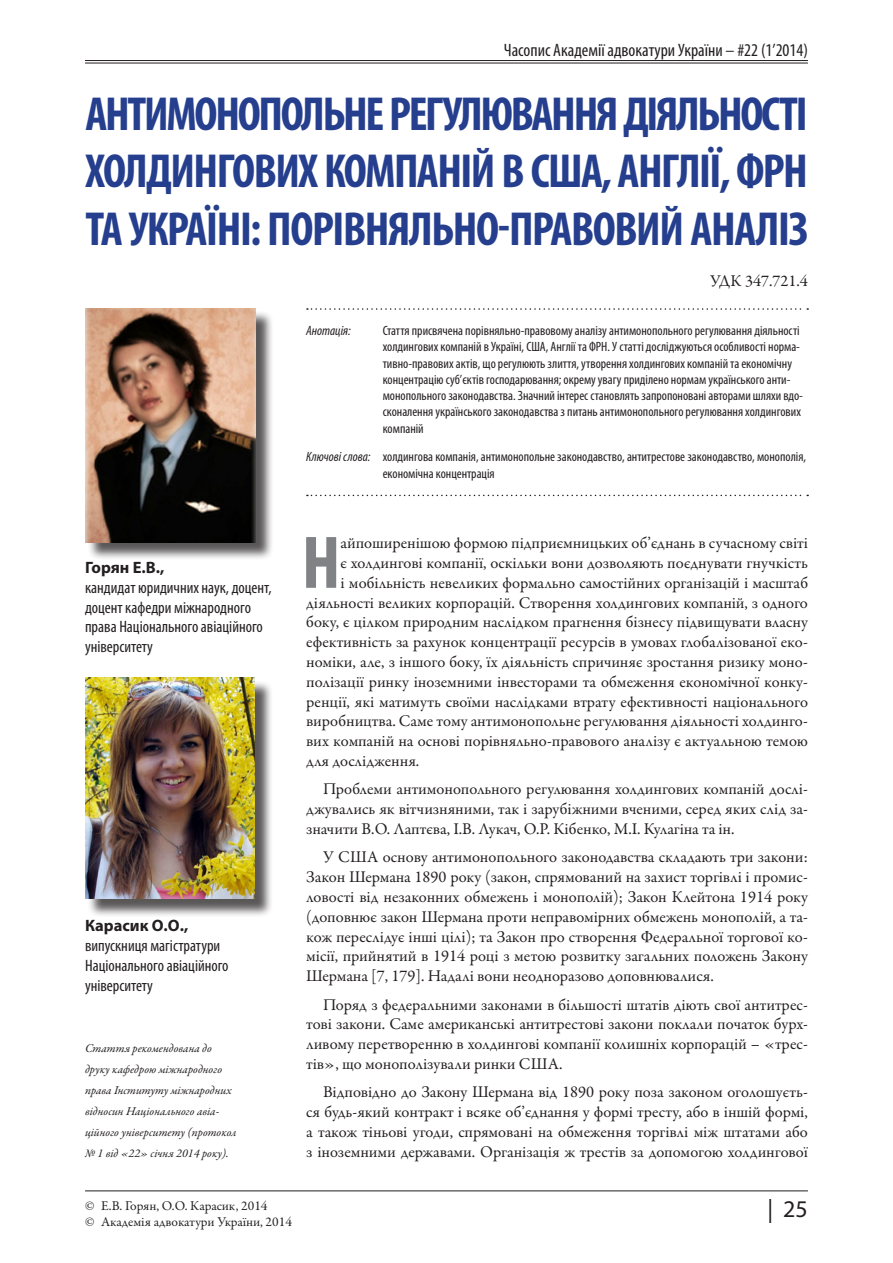
<style>
.page{position:relative;width:893px;height:1263px;background:#fff}
.page>*{position:absolute;margin:0;border:0;box-sizing:border-box;transform-origin:0 0}
.Basic_Cap{font:700 condensed 75.3px "Myriad Pro";color:#808285}
.t1{font:700 condensed 48px/57.6px "Myriad Pro";letter-spacing:-.03em;color:#253f8e;text-align:justify}
.Page_No{font:24px "Myriad Pro";color:#231f20}
.Header_Up{font:condensed 18px "Myriad Pro";color:#231f20}
.Basic_Cap-2{font:16.5px/19.8px "Garamond Premr Pro";color:#231f20;text-align:justify}
.Author{font:condensed 16.5px/19.8px "Myriad Pro";color:#231f20}
.Anotacia{font:condensed 13.5px/16.2px "Myriad Pro";color:#231f20}
.Keywords_top{font:condensed 13.5px/16.2px "Myriad Pro";color:#231f20}
.Copyright{font:13.5px "Garamond Premr Pro";letter-spacing:-.005em;color:#231f20}
.Anotacia-2{font:italic condensed 13.5px "Myriad Pro";color:#231f20}
.Rekomendovano{font:italic 12px/21px "Garamond Premr Pro";color:#231f20}
.s1{font-style:italic}
.s2{font-weight:700;font-stretch:normal}
</style>
<div class="page">
<hr style="left:85px;top:60px;width:723px;height:1px;background:#231f20">
<hr style="left:85px;top:63px;width:723px;height:1px;background:#231f20">
<hr style="left:85px;top:1190px;width:723px;height:1px;background:#231f20">
<svg style="left:307px;top:308px;width:501px;height:2px"></svg>
<svg style="left:307px;top:495px;width:501px;height:1px"></svg>
<div style="left:87px;top:680px;width:187px;height:237px;background:#231f20;opacity:.75"></div>
<img style="left:85px;top:677px;width:170px;height:221px">
<div style="left:87px;top:310px;width:187px;height:251px;background:#231f20;opacity:.75"></div>
<img style="left:85px;top:308px;width:170px;height:234px">
<p class="Header_Up" style="left:504px;top:39px;width:306px">Часопис Академії адвокатури України – #22 (1’2014)</p>
<p class="t1" style="left:86px;top:84px;width:724px">АНТИМОНОПОЛЬНЕ РЕГУЛЮВАННЯ ДІЯЛЬНОСТІ ХОЛДИНГОВИХ КОМПАНІЙ В США, АНГЛІЇ, ФРН ТА УКРАЇНІ: ПОРІВНЯЛЬНО-ПРАВОВИЙ АНАЛІЗ</p>
<p class="Basic_Cap-2" style="left:710px;top:271px;width:99px">УДК 347.721.4</p>
<p class="Anotacia-2" style="left:306px;top:323px;width:46px">Анотація:</p>
<p class="Anotacia" style="left:383px;top:323px;width:422px">Стаття присвячена порівняльно-правовому аналізу антимонопольного регулювання діяльності холдингових компаній в Україні, США, Англії та ФРН. У статті досліджуються особливості норма&shy;тивно-правових актів, що регулюють злиття, утворення холдингових компаній та економічну концентрацію суб’єктів господарювання; окрему увагу приділено нормам українського анти&shy;монопольного законодавства. Значний інтерес становлять запропоновані авторами шляхи вдо&shy;сконалення українського законодавства з питань антимонопольного регулювання холдингових компаній</p>
<p class="Keywords_top" style="left:383px;top:449px;width:425px;text-indent:-77px"><span class="s1">Ключові слова:</span> холдингова компанія, антимонопольне законодавство, антитрестове законодавство, монополія, економічна концентрація</p>
<p class="Author" style="left:85px;top:557px;width:188px"><span class="s2">Горян Е.В.,<br></span>кандидат юридичних наук, доцент, доцент кафедри міжнародного права Національного авіаційного університету</p>
<p class="Author" style="left:85px;top:916px;width:145px"><span class="s2">Карасик О.О., </span>випускниця магістратури<br>Національного авіаційного університету</p>
<p class="Rekomendovano" style="left:85px;top:1038px;width:153px">Стаття рекомендована до друку кафедрою міжнародного права Інституту міжнародних відносин Національного авіа&shy;ційного університету (протокол № 1 від «22» січня 2014 року).</p>
<p class="Basic_Cap" style="left:302px;top:516px;width:40px">Н</p>
<p class="Basic_Cap-2" style="left:341px;top:533px;width:469px">айпоширенішою формою підприємницьких об’єднань в сучасному світі</p>
<p class="Basic_Cap-2" style="left:341px;top:553px;width:469px">є холдингові компанії, оскільки вони дозволяють поєднувати гнучкість</p>
<p class="Basic_Cap-2" style="left:341px;top:573px;width:469px">і мобільність невеликих формально самостійних організацій і масштаб</p>
<p class="Basic_Cap-2" style="left:306px;top:593px;width:503px">діяльності великих корпорацій. Створення холдингових компаній, з одного</p>
<p class="Basic_Cap-2" style="left:306px;top:613px;width:503px">боку, є цілком природним наслідком прагнення бізнесу підвищувати власну</p>
<p class="Basic_Cap-2" style="left:306px;top:632px;width:503px">ефективність за рахунок концентрації ресурсів в умовах глобалізованої еко-</p>
<p class="Basic_Cap-2" style="left:306px;top:652px;width:503px">номіки, але, з іншого боку, їх діяльність спричиняє зростання ризику моно-</p>
<p class="Basic_Cap-2" style="left:306px;top:672px;width:503px">полізації ринку іноземними інвесторами та обмеження економічної конку-</p>
<p class="Basic_Cap-2" style="left:306px;top:692px;width:503px">ренції, які матимуть своїми наслідками втрату ефективності національного</p>
<p class="Basic_Cap-2" style="left:306px;top:712px;width:503px">виробництва. Саме тому антимонопольне регулювання діяльності холдинго-</p>
<p class="Basic_Cap-2" style="left:306px;top:731px;width:503px">вих компаній на основі порівняльно-правового аналізу є актуальною темою</p>
<p class="Basic_Cap-2" style="left:306px;top:751px;width:115px">для дослідження.</p>
<p class="Basic_Cap-2" style="left:306px;top:780px;width:503px;text-indent:17px">Проблеми антимонопольного регулювання холдингових компаній дослі&shy;джувались як вітчизняними, так і зарубіжними вченими, серед яких слід за&shy;значити В.О. Лаптєва, І.В. Лукач, О.Р. Кібенко, М.І. Кулагіна та ін.</p>
<p class="Basic_Cap-2" style="left:306px;top:848px;width:503px;text-indent:17px">У США основу антимонопольного законодавства складають три закони:<br>Закон Шермана 1890 року (закон, спрямований на захист торгівлі і промис&shy;ловості від незаконних обмежень і монополій); Закон Клейтона 1914 року (доповнює закон Шермана проти неправомірних обмежень монополій, а та&shy;кож переслідує інші цілі); та Закон про створення Федеральної торгової ко&shy;місії, прийнятий в 1914 році з метою розвитку загальних положень Закону Шермана [7, 179]. Надалі вони неодноразово доповнювалися.</p>
<p class="Basic_Cap-2" style="left:306px;top:995px;width:503px;text-indent:17px">Поряд з федеральними законами в більшості штатів діють свої антитрес&shy;тові закони. Саме американські антитрестові закони поклали початок бурх&shy;ливому перетворенню в холдингові компанії колишніх корпорацій – «трес&shy;тів», що монополізували ринки США.</p>
<p class="Basic_Cap-2" style="left:306px;top:1082px;width:503px;text-indent:17px">Відповідно до Закону Шермана від 1890 року поза законом оголошуєть&shy;ся будь-який контракт і всяке об’єднання у формі тресту, або в іншій формі, а також тіньові угоди, спрямовані на обмеження торгівлі між штатами або з іноземними державами. Організація ж трестів за допомогою холдингової</p>
<p class="Copyright" style="left:85px;top:1198px;width:184px">© Е.В. Горян, О.О. Карасик, 2014</p>
<p class="Copyright" style="left:85px;top:1214px;width:208px">© Академія адвокатури України, 2014</p>
<p class="Page_No" style="left:767px;top:1194px;width:42px">| 25</p>
</div>
